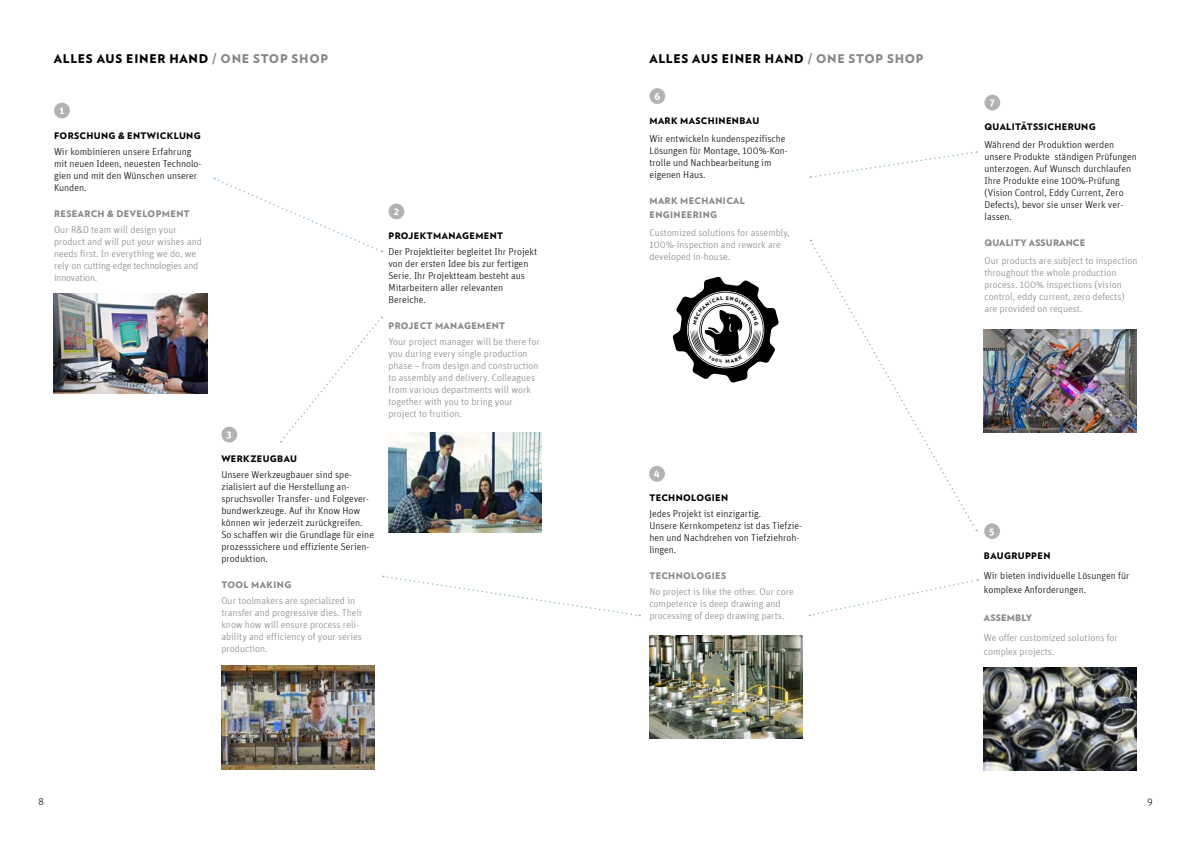
<style>
.page{position:relative;width:1191px;height:842px;background:#fff}
.page>*{position:absolute;margin:0;border:0;box-sizing:border-box;transform-origin:0 0}
.t1{font:900 12px "Verlag";letter-spacing:.06em;color:#000}
.t2{font:300 10px/12px "Unit";color:#000}
.t3{font:300 10px/12px "Unit";color:#878787}
.t4{font:700 10px "Unit";color:#fff}
.t5{font:900 9px "Verlag";letter-spacing:.04em;color:#000}
.t6{font:900 9px/14px "Verlag";letter-spacing:.04em;color:#878787}
.t7{font:900 9px "Verlag";letter-spacing:.02em;color:#878787}
.s1{color:#878787}
</style>
<div class="page">
<div style="left:54px;top:103px;width:16px;height:15px;background:#b3b2b2;border-radius:50%"></div>
<div style="left:388px;top:204px;width:16px;height:15px;background:#b3b2b2;border-radius:50%"></div>
<div style="left:221px;top:427px;width:16px;height:15px;background:#b3b2b2;border-radius:50%"></div>
<img style="left:388px;top:433px;width:153px;height:99px">
<img style="left:221px;top:666px;width:153px;height:103px">
<img style="left:54px;top:293px;width:153px;height:101px">
<svg style="left:214px;top:178px;width:168px;height:74px"></svg>
<svg style="left:383px;top:575px;width:257px;height:42px"></svg>
<svg style="left:280px;top:317px;width:102px;height:125px"></svg>
<div style="left:649px;top:466px;width:16px;height:16px;background:#b3b2b2;border-radius:50%"></div>
<div style="left:984px;top:523px;width:16px;height:16px;background:#b3b2b2;border-radius:50%"></div>
<div style="left:984px;top:95px;width:16px;height:15px;background:#b3b2b2;border-radius:50%"></div>
<div style="left:649px;top:88px;width:16px;height:16px;background:#b3b2b2;border-radius:50%"></div>
<img style="left:983px;top:329px;width:153px;height:104px">
<img style="left:983px;top:667px;width:153px;height:103px">
<svg style="left:809px;top:579px;width:169px;height:37px"></svg>
<svg style="left:812px;top:243px;width:165px;height:287px"></svg>
<svg style="left:810px;top:151px;width:167px;height:27px"></svg>
<img style="left:649px;top:635px;width:153px;height:104px">
<svg style="left:672px;top:277px;width:107px;height:106px"></svg>
<p class="t1" style="left:54px;top:49px;width:276px">ALLES AUS EINER HAND <span class="s1">/ ONE STOP SHOP</span></p>
<p class="t4" style="left:60px;top:105px;width:6px">1</p>
<p class="t5" style="left:54px;top:128px;width:148px">FORSCHUNG &amp; ENTWICKLUNG</p>
<p class="t2" style="left:54px;top:145px;width:149px">Wir kombinieren unsere Erfahrung mit neuen Ideen, neuesten Technolo&shy;gien und mit den Wünschen unserer<br>Kunden.</p>
<p class="t6" style="left:54px;top:206px;width:137px">RESEARCH &amp; DEVELOPMENT</p>
<p class="t3" style="left:54px;top:223px;width:149px">Our R&amp;D team will design your product and will put your wishes and needs first. In everything we do, we rely on cutting-edge technologies and innovation.</p>
<p class="t5" style="left:388px;top:228px;width:116px">PROJEKTMANAGEMENT</p>
<p class="t4" style="left:394px;top:206px;width:7px">2</p>
<p class="t2" style="left:388px;top:245px;width:150px">Der Projektleiter begleitet Ihr Projekt von der ersten Idee bis zur fertigen<br>Serie. Ihr Projektteam besteht aus<br>Mitarbeitern aller relevanten<br>Bereiche.</p>
<p class="t6" style="left:388px;top:318px;width:118px">PROJECT MANAGEMENT</p>
<p class="t3" style="left:388px;top:335px;width:153px">Your project manager will be there for you during every single production phase – from design and construction to assembly and delivery. Colleagues from various departments will work together with you to bring your project to fruition.</p>
<p class="t4" style="left:226px;top:429px;width:7px">3</p>
<p class="t5" style="left:221px;top:451px;width:77px">WERKZEUGBAU</p>
<p class="t2" style="left:221px;top:468px;width:154px">Unsere Werkzeugbauer sind spe&shy;zialisiert auf die Herstellung an&shy;spruchsvoller Transfer- und Folgever&shy;bundwerkzeuge. Auf ihr Know How können wir jederzeit zurückgreifen.<br>So schaffen wir die Grundlage für eine prozesssichere und effiziente Serien&shy;produktion.</p>
<p class="t6" style="left:221px;top:577px;width:71px">TOOL MAKING</p>
<p class="t3" style="left:221px;top:594px;width:143px">Our toolmakers are specialized in transfer and progressive dies. Their know how will ensure process reli&shy;ability and efficiency of your series production.</p>
<p class="t1" style="left:649px;top:49px;width:276px">ALLES AUS EINER HAND <span class="s1">/ ONE STOP SHOP</span></p>
<p class="t4" style="left:654px;top:90px;width:7px">6</p>
<p class="t5" style="left:649px;top:113px;width:111px">MARK MASCHINENBAU</p>
<p class="t2" style="left:649px;top:132px;width:140px">Wir entwickeln kundenspezifische<br>Lösungen für Montage, 100%-Kon&shy;trolle und Nachbearbeitung im eigenen Haus.</p>
<p class="t6" style="left:649px;top:193px;width:97px">MARK MECHANICAL<br>ENGINEERING</p>
<p class="t3" style="left:649px;top:226px;width:142px">Customized solutions for assembly,<br>100%-inspection and rework are developed in-house.</p>
<p class="t4" style="left:989px;top:97px;width:7px">7</p>
<p class="t5" style="left:984px;top:119px;width:113px">QUALITÄTSSICHERUNG</p>
<p class="t2" style="left:984px;top:138px;width:154px">Während der Produktion werden unsere Produkte ständigen Prüfungen unterzogen. Auf Wunsch durchlaufen<br>Ihre Produkte eine 100%-Prüfung (Vision Control, Eddy Current, Zero<br>Defects), bevor sie unser Werk ver&shy;lassen.</p>
<p class="t7" style="left:984px;top:235px;width:102px">QUALITY ASSURANCE</p>
<p class="t3" style="left:984px;top:254px;width:155px">Our products are subject to inspection throughout the whole production process. 100% inspections (vision control, eddy current, zero defects) are provided on request.</p>
<p class="t4" style="left:654px;top:468px;width:8px">4</p>
<p class="t5" style="left:649px;top:490px;width:80px">TECHNOLOGIEN</p>
<p class="t2" style="left:649px;top:508px;width:154px">Jedes Projekt ist einzigartig.<br>Unsere Kernkompetenz ist das Tiefzie&shy;hen und Nachdrehen von Tiefziehroh&shy;lingen.</p>
<p class="t6" style="left:649px;top:568px;width:78px">TECHNOLOGIES</p>
<p class="t3" style="left:649px;top:586px;width:146px">No project is like the other. Our core competence is deep drawing and processing of deep drawing parts.</p>
<p class="t4" style="left:989px;top:525px;width:7px">5</p>
<p class="t5" style="left:984px;top:548px;width:68px">BAUGRUPPEN</p>
<p class="t2" style="left:984px;top:568px;width:147px;line-height:14px">Wir bieten individuelle Lösungen für komplexe Anforderungen.</p>
<p class="t7" style="left:984px;top:610px;width:50px">ASSEMBLY</p>
<p class="t3" style="left:984px;top:630px;width:135px;line-height:14px">We offer customized solutions for complex projects.</p>
<p class="t2" style="left:38px;top:796px;width:7px">8</p>
<p class="t2" style="left:1147px;top:796px;width:7px">9</p>
</div>
